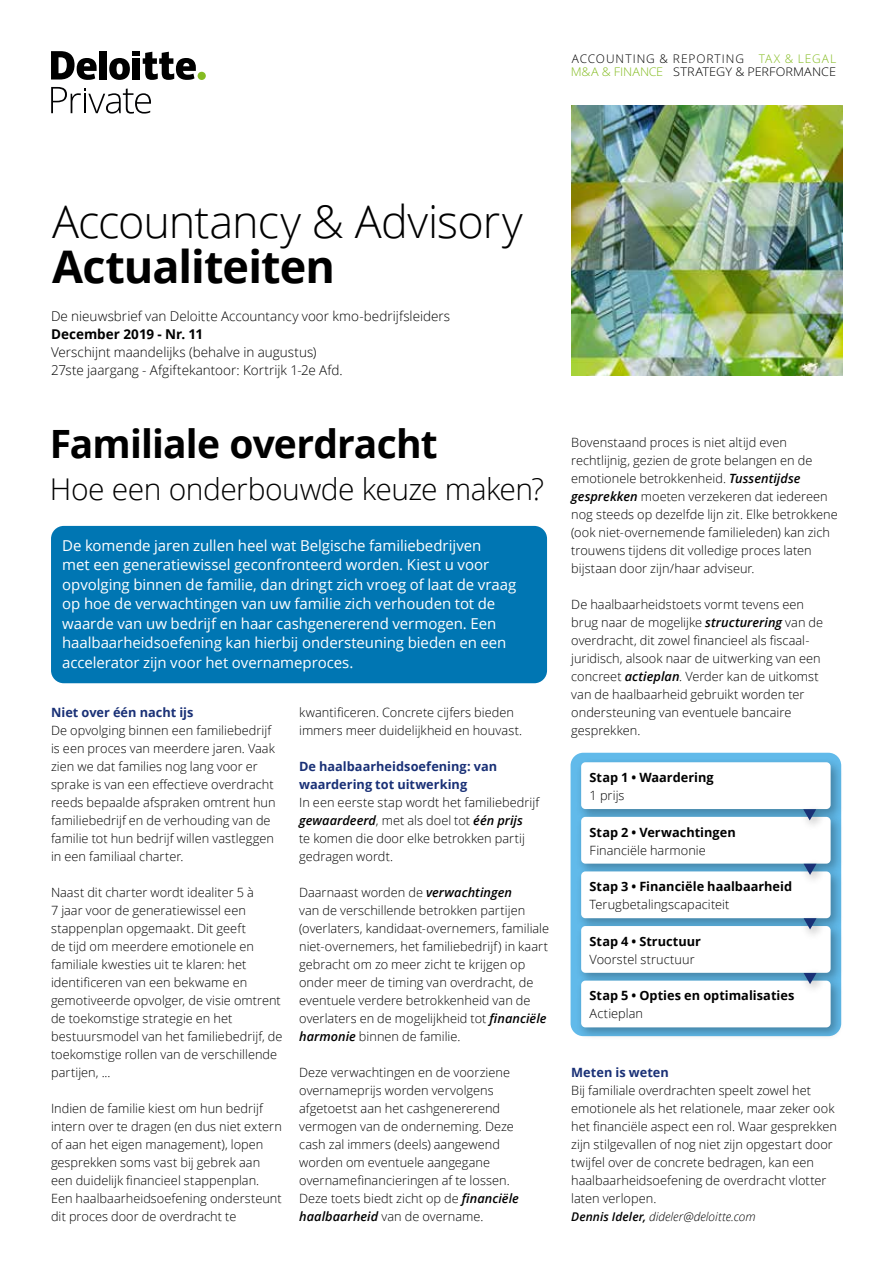
<style>
.page{position:relative;width:893px;height:1263px;background:#fff}
.page>*{position:absolute;margin:0;border:0;box-sizing:border-box;transform-origin:0 0}
.t1{font:300 45px "Open Sans";letter-spacing:-.02em;color:#000}
.t2{font:700 45px "Open Sans";letter-spacing:-.02em;color:#000}
.t3{font:700 39px "Open Sans";letter-spacing:-.02em;color:#000}
.t4{font:300 30px "Open Sans";letter-spacing:-.02em;color:#000}
.t5{font:15px/19.5px "Open Sans";letter-spacing:-.005em;color:#fff}
.t6{font:300 13.5px/18px "Open Sans";color:#000}
.t7{font:700 13.5px "Open Sans";letter-spacing:.005em;color:#000}
.t8{font:300 12.75px/18px "Open Sans";letter-spacing:.005em;color:#000}
.t9{font:700 12.75px "Open Sans";color:#000}
.t10{font:700 12.75px/18px "Open Sans";color:#193076}
.t11{font:300 12px/13.5px "Open Sans";letter-spacing:.04em;color:#000}
.t12{font:italic 300 12px "Open Sans";color:#000}
.s1{color:#85bc22}
.s2{font-weight:600;font-style:italic}
.s3{font-weight:600}
</style>
<div class="page">
<div style="left:51px;top:526px;width:496px;height:157px;background:#0076b3;border-radius:13px"></div>
<div style="left:198px;top:72px;width:8px;height:8px;background:#85bc22;border-radius:50%"></div>
<div style="left:99px;top:51px;width:7px;height:29px;background:#000"></div>
<svg style="left:109px;top:51px;width:87px;height:29px"></svg>
<svg style="left:51px;top:51px;width:46px;height:29px"></svg>
<svg style="left:51px;top:87px;width:100px;height:27px"></svg>
<img style="left:571px;top:105px;width:271px;height:271px">
<div style="left:571px;top:753px;width:270px;height:283px;background:#61baea;border-radius:13px"></div>
<div style="left:575px;top:757px;width:268px;height:65px;background:#000;opacity:.3"></div>
<div style="left:581px;top:762px;width:250px;height:47px;background:#fff;border-radius:4px"></div>
<div style="left:575px;top:812px;width:268px;height:65px;background:#000;opacity:.3"></div>
<div style="left:581px;top:817px;width:250px;height:47px;background:#fff;border-radius:4px"></div>
<div style="left:575px;top:867px;width:268px;height:64px;background:#000;opacity:.3"></div>
<div style="left:581px;top:871px;width:250px;height:47px;background:#fff;border-radius:4px"></div>
<div style="left:575px;top:921px;width:268px;height:65px;background:#000;opacity:.3"></div>
<div style="left:581px;top:926px;width:250px;height:47px;background:#fff;border-radius:4px"></div>
<div style="left:575px;top:976px;width:268px;height:65px;background:#000;opacity:.3"></div>
<div style="left:581px;top:981px;width:250px;height:46px;background:#fff;border-radius:4px"></div>
<div style="left:799px;top:804px;width:28px;height:28px;background:#000;opacity:.3"></div>
<svg style="left:803px;top:809px;width:13px;height:11px"></svg>
<div style="left:799px;top:968px;width:29px;height:28px;background:#000;opacity:.3"></div>
<svg style="left:804px;top:973px;width:12px;height:11px"></svg>
<div style="left:799px;top:913px;width:29px;height:28px;background:#000;opacity:.3"></div>
<svg style="left:804px;top:918px;width:12px;height:11px"></svg>
<div style="left:799px;top:859px;width:29px;height:28px;background:#000;opacity:.3"></div>
<svg style="left:804px;top:864px;width:12px;height:11px"></svg>
<p class="t11" style="left:571px;top:51px;width:267px">ACCOUNTING &amp; REPORTING <span class="s1">TAX &amp; LEGAL<br>M&amp;A &amp; FINANCE</span> STRATEGY &amp; PERFORMANCE</p>
<h1 class="t1" style="left:52px;top:191px;width:472px">Accountancy &amp; Advisory</h1>
<h1 class="t2" style="left:52px;top:235px;width:285px">Actualiteiten</h1>
<p class="t6" style="left:51px;top:307px;width:401px">De nieuwsbrief van Deloitte Accountancy voor kmo-bedrijfsleiders</p>
<p class="t7" style="left:51px;top:325px;width:154px">December 2019 - Nr. 11</p>
<p class="t6" style="left:51px;top:343px;width:293px">Verschijnt maandelijks (behalve in augustus)<br>27ste jaargang - Afgiftekantoor: Kortrijk 1-2e Afd.</p>
<h2 class="t3" style="left:50px;top:416px;width:389px">Familiale overdracht</h2>
<h3 class="t4" style="left:50px;top:469px;width:496px">Hoe een onderbouwde keuze maken?</h3>
<p class="t5" style="left:62px;top:535px;width:456px">De komende jaren zullen heel wat Belgische familiebedrijven<br>met een generatiewissel geconfronteerd worden. Kiest u voor opvolging binnen de familie, dan dringt zich vroeg of laat de vraag op hoe de verwachtingen van uw familie zich verhouden tot de waarde van uw bedrijf en haar cashgenererend vermogen. Een haalbaarheidsoefening kan hierbij ondersteuning bieden en een accelerator zijn voor het overnameproces.</p>
<p class="t10" style="left:51px;top:703px;width:144px">Niet over één nacht ijs</p>
<p class="t8" style="left:51px;top:721px;width:226px">De opvolging binnen een familiebedrijf is een proces van meerdere jaren. Vaak zien we dat families nog lang voor er sprake is van een effectieve overdracht reeds bepaalde afspraken omtrent hun familiebedrijf en de verhouding van de familie tot hun bedrijf willen vastleggen in een familiaal charter.</p>
<p class="t8" style="left:51px;top:883px;width:233px">Naast dit charter wordt idealiter 5 à<br>7 jaar voor de generatiewissel een stappenplan opgemaakt. Dit geeft<br>de tijd om meerdere emotionele en familiale kwesties uit te klaren: het identificeren van een bekwame en gemotiveerde opvolger, de visie omtrent de toekomstige strategie en het bestuursmodel van het familiebedrijf, de toekomstige rollen van de verschillende partijen, ...</p>
<p class="t8" style="left:51px;top:1099px;width:232px">Indien de familie kiest om hun bedrijf intern over te dragen (en dus niet extern of aan het eigen management), lopen gesprekken soms vast bij gebrek aan een duidelijk financieel stappenplan.<br>Een haalbaarheidsoefening ondersteunt dit proces door de overdracht te</p>
<p class="t8" style="left:299px;top:703px;width:225px">kwantificeren. Concrete cijfers bieden immers meer duidelijkheid en houvast.</p>
<p class="t10" style="left:299px;top:757px;width:199px">De haalbaarheidsoefening: van waardering tot uitwerking</p>
<p class="t8" style="left:299px;top:793px;width:242px">In een eerste stap wordt het familiebedrijf <span class="s2">gewaardeerd</span>, met als doel tot <span class="s2">één prijs<br></span>te komen die door elke betrokken partij gedragen wordt.</p>
<p class="t8" style="left:299px;top:883px;width:252px">Daarnaast worden de <span class="s2">verwachtingen<br></span>van de verschillende betrokken partijen (overlaters, kandidaat-overnemers, familiale niet-overnemers, het familiebedrijf) in kaart gebracht om zo meer zicht te krijgen op onder meer de timing van overdracht, de eventuele verdere betrokkenheid van de overlaters en de mogelijkheid tot <span class="s2">financiële harmonie</span> binnen de familie.</p>
<p class="t8" style="left:299px;top:1063px;width:221px">Deze verwachtingen en de voorziene overnameprijs worden vervolgens afgetoetst aan het cashgenererend vermogen van de onderneming. Deze cash zal immers (deels) aangewend worden om eventuele aangegane overnamefinancieringen af te lossen.<br>Deze toets biedt zicht op de <span class="s2">financiële haalbaarheid</span> van de overname.</p>
<p class="t8" style="left:571px;top:433px;width:268px">Bovenstaand proces is niet altijd even rechtlijnig, gezien de grote belangen en de emotionele betrokkenheid. <span class="s2">Tussentijdse gesprekken</span> moeten verzekeren dat iedereen nog steeds op dezelfde lijn zit. Elke betrokkene (ook niet-overnemende familieleden) kan zich trouwens tijdens dit volledige proces laten bijstaan door zijn/haar adviseur.</p>
<p class="t8" style="left:571px;top:595px;width:254px">De haalbaarheidstoets vormt tevens een brug naar de mogelijke <span class="s2">structurering</span> van de overdracht, dit zowel financieel als fiscaal&shy;juridisch, alsook naar de uitwerking van een concreet <span class="s2">actieplan</span>. Verder kan de uitkomst van de haalbaarheid gebruikt worden ter ondersteuning van eventuele bancaire gesprekken.</p>
<p class="t9" style="left:590px;top:768px;width:126px">Stap 1 • Waardering</p>
<p class="t8" style="left:590px;top:786px;width:36px">1 prijs</p>
<p class="t9" style="left:590px;top:823px;width:148px">Stap 2 • Verwachtingen</p>
<p class="t8" style="left:590px;top:841px;width:118px">Financiële harmonie</p>
<p class="t9" style="left:590px;top:877px;width:204px">Stap 3 • Financiële haalbaarheid</p>
<p class="t8" style="left:590px;top:895px;width:141px">Terugbetalingscapaciteit</p>
<p class="t9" style="left:590px;top:932px;width:113px">Stap 4 • Structuur</p>
<p class="t8" style="left:590px;top:950px;width:106px">Voorstel structuur</p>
<p class="t9" style="left:590px;top:987px;width:206px">Stap 5 • Opties en optimalisaties</p>
<p class="t8" style="left:590px;top:1004px;width:55px">Actieplan</p>
<p class="t10" style="left:571px;top:1063px;width:99px">Meten is weten</p>
<p class="t8" style="left:571px;top:1081px;width:267px">Bij familiale overdrachten speelt zowel het emotionele als het relationele, maar zeker ook het financiële aspect een rol. Waar gesprekken zijn stilgevallen of nog niet zijn opgestart door twijfel over de concrete bedragen, kan een haalbaarheidsoefening de overdracht vlotter laten verlopen.</p>
<p class="t12" style="left:571px;top:1208px;width:186px"><span class="s3">Dennis Ideler,</span> dideler@deloitte.com</p>
</div>
